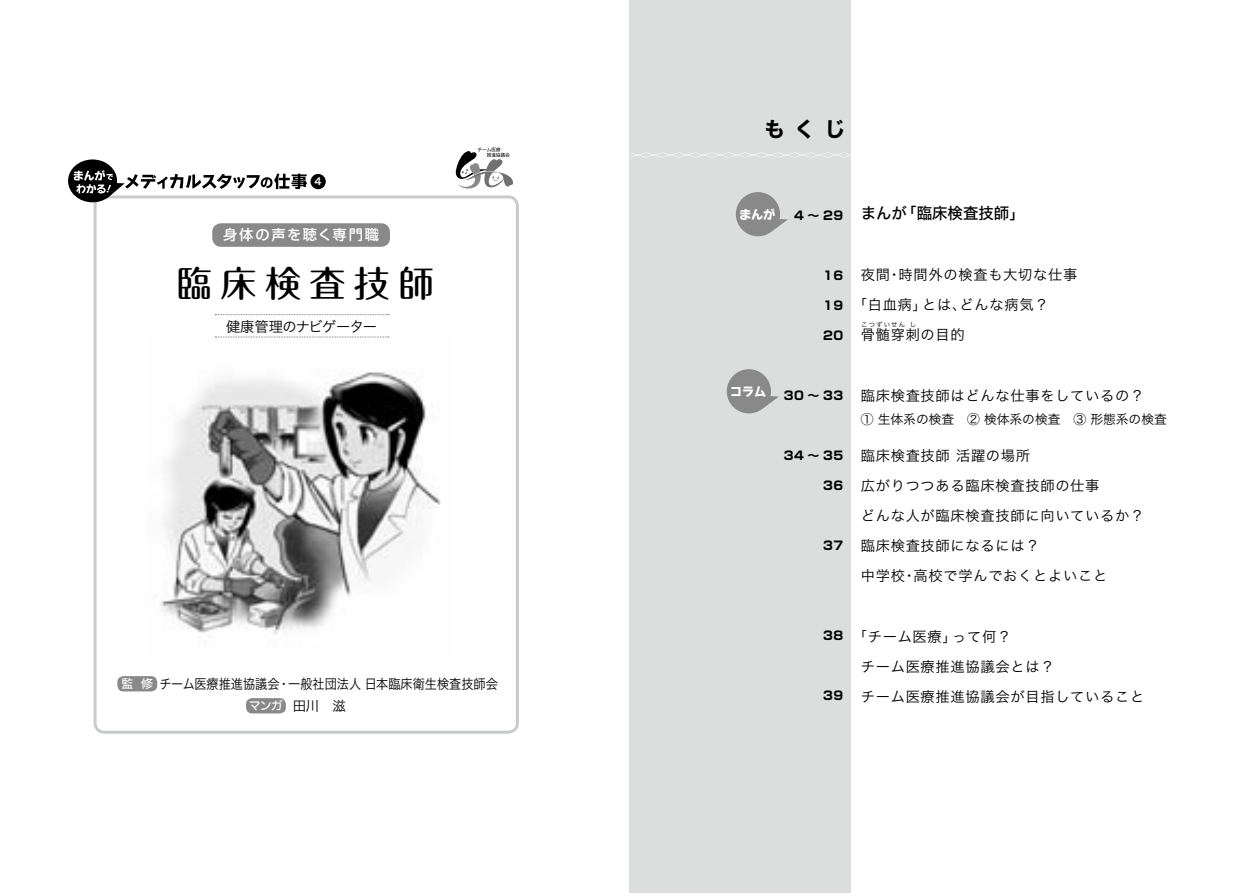
<style>
.page{position:relative;width:1259px;height:893px;background:#fff}
.page>*{position:absolute;margin:0;border:0;box-sizing:border-box;transform-origin:0 0}
.t1{font:500 36px "Maru Fo Pro";letter-spacing:.23em;color:#000}
.t2{font:21px "Hira Kaku Std W7";color:#000}
.t3{font:15.75px "Hira Kaku Std W5";color:#000}
.t4{font:14.25px/30px "Hira Kaku Std W3";letter-spacing:.05em;color:#000}
.t5{font:14.25px "Hira Kaku Std W3";letter-spacing:-.04em;color:#000}
.t6{font:500 14.25px "Soft Go Std";letter-spacing:.13em;color:#fff}
.t7{font:13.5px "Hira Kaku Std W3";color:#000;scale:.9 1}
.t8{font:13.5px "Hira Kaku Std W3";color:#000}
.t9{font:12.75px "Hira Kaku Pro W3";color:#000}
.t10{font:700 12px "Wanpaku GN Std";letter-spacing:.05em;color:#000}
.t11{font:700 12px "Wanpaku GN Std";color:#fff}
.t12{font:11.85px "Hira Maru Std N W5";color:#fff}
.t13{font:9.9px "Hira Kaku Std W6";color:#fff}
.t14{font:6.45px "Hira Kaku Std W3";letter-spacing:.165em;color:#000}
</style>
<div class="page">
<div style="left:629px;top:0;width:221px;height:893px;background:#dcdddd"></div>
<div style="left:94px;top:195px;width:425px;height:539px;border:3px solid #c9caca;border-radius:9px"></div>
<img style="left:160px;top:337px;width:281px;height:297px">
<svg style="left:456px;top:147px;width:57px;height:42px"></svg>
<div style="left:117px;top:676px;width:40px;height:15px;background:#898989;border-radius:6px"></div>
<div style="left:246px;top:698px;width:40px;height:15px;background:#898989;border-radius:6px"></div>
<svg style="left:68px;top:159px;width:239px;height:43px"></svg>
<div style="left:310px;top:174px;width:16px;height:15px;background:#000;border-radius:50%"></div>
<svg style="left:215px;top:337px;width:174px;height:1px"></svg>
<svg style="left:215px;top:314px;width:174px;height:1px"></svg>
<div style="left:212px;top:223px;width:178px;height:24px;background:#898989;border-radius:9px"></div>
<svg style="left:630px;top:152px;width:221px;height:6px"></svg>
<svg style="left:736px;top:192px;width:52px;height:44px"></svg>
<svg style="left:727px;top:369px;width:52px;height:44px"></svg>
<p class="t13" style="left:315px;top:174px;width:9px">4</p>
<p class="t6" style="left:223px;top:224px;width:157px">身体の声を聴く専門職</p>
<h1 class="t1" style="left:177px;top:254px;width:259px">臨床検査技師</h1>
<p class="t5" style="left:226px;top:316px;width:153px">健康管理のナビゲーター</p>
<p class="t12" style="left:121px;top:675px;width:13px">監</p>
<p class="t7" style="left:159px;top:674px;width:377px">チーム医療推進協議会・一般社団法人日本臨床衛生検査技師会</p>
<p class="t12" style="left:141px;top:675px;width:13px">修</p>
<p class="t12" style="left:249px;top:697px;width:35px">マンガ</p>
<p class="t8" style="left:293px;top:696px;width:55px">田川　滋</p>
<h2 class="t2" style="left:764px;top:113px;width:83px">もくじ</h2>
<p class="t11" style="left:739px;top:205px;width:37px">まんが</p>
<p class="t10" style="left:794px;top:207px;width:51px">4〜29</p>
<p class="t3" style="left:901px;top:201px;width:125px">「臨床検査技師「</p>
<p class="t3" style="left:860px;top:201px;width:48px">まんが</p>
<p class="t11" style="left:730px;top:382px;width:37px">コラム</p>
<p class="t10" style="left:823px;top:267px;width:22px">16</p>
<p class="t10" style="left:823px;top:297px;width:22px">19</p>
<p class="t10" style="left:823px;top:327px;width:22px">20</p>
<p class="t4" style="left:898px;top:260px;width:180px">時間外の検査も大切な仕事</p>
<p class="t4" style="left:860px;top:260px;width:31px">夜間</p>
<p class="t4" style="left:887px;top:260px;width:16px">・</p>
<p class="t4" style="left:959px;top:290px;width:91px">どんな病気?</p>
<p class="t4" style="left:860px;top:290px;width:106px;text-indent:-8px">「白血病」<br>骨髄穿刺の目的</p>
<p class="t4" style="left:922px;top:290px;width:46px">とは、</p>
<p class="t14" style="left:861px;top:319px;width:45px">こつずいせん</p>
<p class="t14" style="left:910px;top:319px;width:8px">し</p>
<p class="t10" style="left:784px;top:387px;width:61px">30〜33</p>
<p class="t10" style="left:784px;top:447px;width:61px">34〜35</p>
<p class="t10" style="left:823px;top:477px;width:22px">36</p>
<p class="t10" style="left:823px;top:537px;width:22px">37</p>
<p class="t4" style="left:860px;top:380px;width:285px">臨床検査技師はどんな仕事をしているの?</p>
<p class="t9" style="left:860px;top:407px;width:307px">① 生体系の検査　② 検体系の検査　③ 形態系の検査</p>
<p class="t4" style="left:860px;top:440px;width:171px">臨床検査技師活躍の場所</p>
<p class="t4" style="left:860px;top:470px;width:240px">広がりつつある臨床検査技師の仕事</p>
<p class="t4" style="left:860px;top:500px;width:285px">どんな人が臨床検査技師に向いているか?</p>
<p class="t4" style="left:860px;top:530px;width:180px">臨床検査技師になるには?</p>
<p class="t4" style="left:913px;top:560px;width:195px">高校で学んでおくとよいこと</p>
<p class="t4" style="left:860px;top:560px;width:46px">中学校</p>
<p class="t4" style="left:902px;top:560px;width:16px">・</p>
<p class="t10" style="left:823px;top:627px;width:22px">38</p>
<p class="t10" style="left:823px;top:687px;width:22px">39</p>
<p class="t4" style="left:952px;top:622px;width:61px">って何?</p>
<p class="t4" style="left:860px;top:622px;width:285px;text-indent:-8px">「チーム医療」<br>チーム医療推進協議会とは?<br>チーム医療推進協議会が目指していること</p>
</div>
